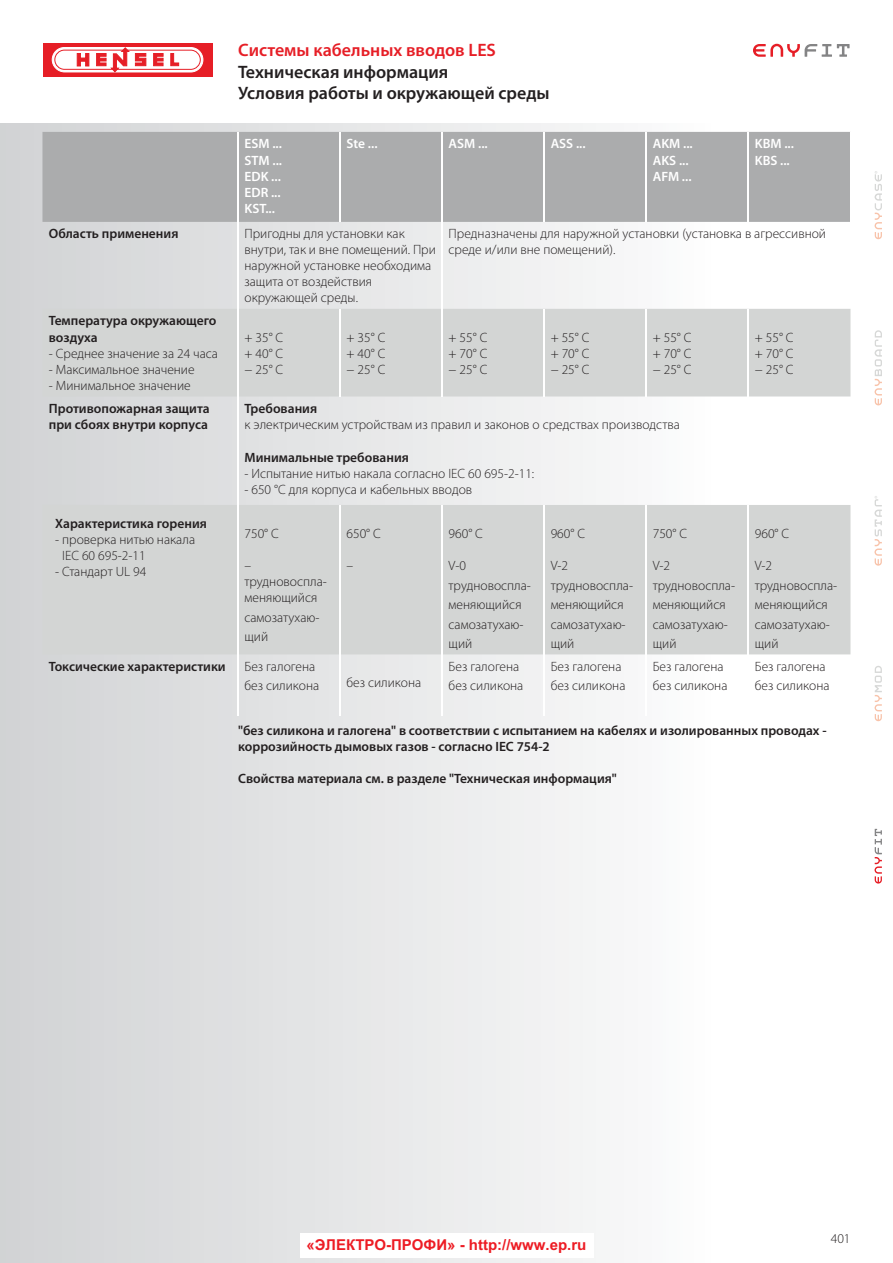
<style>
.page{position:relative;width:893px;height:1263px;background:#fff}
.page>*{position:absolute;margin:0;border:0;box-sizing:border-box;transform-origin:0 0}
.t1{font:600 18px/21.6px "Myriad Pro";color:#231f20}
.t2{font:600 18px "Myriad Pro";color:#e61e26}
.t3{font:700 15px "Arial";color:#ed1c24}
.t4{font:300 13.5px/19.5px "Myriad Pro";color:#231f20}
.t5{font:600 13.5px/16.2px "Myriad Pro";color:#231f20}
.t6{font:600 13.5px/16.2px "Myriad Pro";color:#fff}
</style>
<div class="page">
<div style="left:43px;top:43px;width:169px;height:33px;background:#e61e26"></div>
<svg style="left:52px;top:47px;width:151px;height:26px"></svg>
<div style="left:0;top:123px;width:710px;height:1140px;background:linear-gradient(to right,#d1d2d4,#fcfcfc)"></div>
<div style="left:42px;top:132px;width:808px;height:90px;background:#abacad"></div>
<svg style="left:42px;top:309px;width:808px;height:345px;background:#dadcdc"></svg>
<hr style="left:237px;top:132px;width:2px;height:90px;background:#fff">
<hr style="left:339px;top:132px;width:2px;height:90px;background:#fff">
<hr style="left:441px;top:132px;width:2px;height:90px;background:#fff">
<hr style="left:543px;top:132px;width:2px;height:90px;background:#fff">
<hr style="left:646px;top:132px;width:1px;height:90px;background:#fff">
<hr style="left:748px;top:132px;width:1px;height:90px;background:#fff">
<hr style="left:237px;top:222px;width:2px;height:87px;background:#fff">
<hr style="left:441px;top:222px;width:2px;height:87px;background:#fff">
<hr style="left:237px;top:309px;width:2px;height:88px;background:#fff">
<hr style="left:339px;top:309px;width:2px;height:88px;background:#fff">
<hr style="left:441px;top:309px;width:2px;height:88px;background:#fff">
<hr style="left:543px;top:309px;width:2px;height:88px;background:#fff">
<hr style="left:646px;top:309px;width:1px;height:88px;background:#fff">
<hr style="left:748px;top:309px;width:1px;height:88px;background:#fff">
<hr style="left:237px;top:397px;width:2px;height:257px;background:#fff">
<hr style="left:339px;top:505px;width:2px;height:149px;background:#fff">
<hr style="left:441px;top:505px;width:2px;height:149px;background:#fff">
<hr style="left:543px;top:505px;width:2px;height:149px;background:#fff">
<hr style="left:646px;top:505px;width:1px;height:149px;background:#fff">
<hr style="left:748px;top:505px;width:1px;height:149px;background:#fff">
<hr style="left:237px;top:654px;width:2px;height:62px;background:#fff">
<hr style="left:339px;top:654px;width:2px;height:62px;background:#fff">
<hr style="left:441px;top:654px;width:2px;height:62px;background:#fff">
<hr style="left:543px;top:654px;width:2px;height:62px;background:#fff">
<hr style="left:646px;top:654px;width:1px;height:62px;background:#fff">
<svg style="left:874px;top:496px;width:8px;height:70px"></svg>
<svg style="left:874px;top:330px;width:8px;height:75px"></svg>
<svg style="left:874px;top:171px;width:8px;height:68px"></svg>
<svg style="left:874px;top:666px;width:8px;height:55px"></svg>
<svg style="left:874px;top:829px;width:8px;height:55px"></svg>
<svg style="left:753px;top:44px;width:96px;height:13px"></svg>
<div style="left:300px;top:1233px;width:293px;height:24px;background:#fff"></div>
<h1 class="t2" style="left:238px;top:43px;width:259px">Системы кабельных вводов LES</h1>
<h1 class="t1" style="left:238px;top:63px;width:313px">Техническая информация<br>Условия работы и окружающей среды</h1>
<p class="t6" style="left:244px;top:137px;width:39px;text-align:justify">ESM ...<br>STM ...<br>EDK ...<br>EDR ...<br>KST...</p>
<p class="t6" style="left:346px;top:137px;width:32px">Ste ...</p>
<p class="t6" style="left:449px;top:137px;width:41px">ASM ...</p>
<p class="t6" style="left:551px;top:137px;width:36px">ASS ...</p>
<p class="t6" style="left:653px;top:137px;width:41px">AKM ...<br>AKS ...<br>AFM ...</p>
<p class="t6" style="left:755px;top:137px;width:41px">KBM ...<br>KBS ...</p>
<p class="t5" style="left:49px;top:226px;width:131px">Область применения</p>
<p class="t4" style="left:244px;top:226px;width:193px;line-height:16.2px">Пригодны для установки как внутри, так и вне помещений. При наружной установке необходима защита от воздействия окружающей среды.</p>
<p class="t4" style="left:449px;top:226px;width:379px;line-height:16.2px">Предназначены для наружной установки (установка в агрессивной среде и/или вне помещений).</p>
<p class="t5" style="left:49px;top:314px;width:169px">Температура окружающего воздуха</p>
<p class="t4" style="left:49px;top:345px;width:171px">- Среднее значение за 24 часа</p>
<p class="t4" style="left:49px;top:361px;width:147px">- Максимальное значение</p>
<p class="t4" style="left:49px;top:377px;width:143px">- Минимальное значение</p>
<p class="t4" style="left:244px;top:330px;width:40px;line-height:16.2px;text-align:justify">+ 35° C + 40° C − 25° C</p>
<p class="t4" style="left:346px;top:330px;width:40px;line-height:16.2px;text-align:justify">+ 35° C + 40° C − 25° C</p>
<p class="t4" style="left:449px;top:330px;width:40px;line-height:16.2px;text-align:justify">+ 55° C + 70° C − 25° C</p>
<p class="t4" style="left:551px;top:330px;width:40px;line-height:16.2px;text-align:justify">+ 55° C + 70° C − 25° C</p>
<p class="t4" style="left:653px;top:330px;width:40px;line-height:16.2px;text-align:justify">+ 55° C + 70° C − 25° C</p>
<p class="t4" style="left:755px;top:330px;width:40px;line-height:16.2px;text-align:justify">+ 55° C + 70° C − 25° C</p>
<p class="t5" style="left:49px;top:402px;width:162px">Противопожарная защита при сбоях внутри корпуса</p>
<p class="t5" style="left:244px;top:402px;width:74px">Требования</p>
<p class="t4" style="left:244px;top:416px;width:437px">к электрическим устройствам из правил и законов о средствах производства</p>
<p class="t5" style="left:244px;top:450px;width:166px">Минимальные требования</p>
<p class="t4" style="left:244px;top:465px;width:291px">- Испытание нитью накала согласно IEC 60 695-2-11:</p>
<p class="t4" style="left:244px;top:481px;width:229px">- 650 °C для корпуса и кабельных вводов</p>
<p class="t5" style="left:55px;top:517px;width:153px">Характеристика горения</p>
<p class="t4" style="left:62px;top:533px;width:134px;line-height:16.2px;text-indent:-7px">- проверка нитью накала<br>IEC 60 695-2-11</p>
<p class="t4" style="left:55px;top:564px;width:93px">- Стандарт UL 94</p>
<p class="t4" style="left:244px;top:525px;width:36px">750° C</p>
<p class="t4" style="left:244px;top:559px;width:84px;line-height:16.2px">– трудновоспла&shy;меняющийся</p>
<p class="t4" style="left:244px;top:609px;width:76px">самозатухаю&shy;щий</p>
<p class="t4" style="left:346px;top:525px;width:36px">650° C</p>
<p class="t4" style="left:346px;top:557px;width:8px">–</p>
<p class="t4" style="left:449px;top:525px;width:36px">960° C</p>
<p class="t4" style="left:449px;top:557px;width:84px">V-0 трудновоспла&shy;меняющийся самозатухаю&shy;щий</p>
<p class="t4" style="left:551px;top:525px;width:36px">960° C</p>
<p class="t4" style="left:551px;top:557px;width:84px">V-2 трудновоспла&shy;меняющийся самозатухаю&shy;щий</p>
<p class="t4" style="left:653px;top:525px;width:36px">750° C</p>
<p class="t4" style="left:653px;top:557px;width:84px">V-2 трудновоспла&shy;меняющийся самозатухаю&shy;щий</p>
<p class="t4" style="left:755px;top:525px;width:36px">960° C</p>
<p class="t4" style="left:755px;top:557px;width:84px">V-2 трудновоспла&shy;меняющийся самозатухаю&shy;щий</p>
<p class="t5" style="left:49px;top:660px;width:178px">Токсические характеристики</p>
<p class="t4" style="left:244px;top:658px;width:76px">Без галогена без силикона</p>
<p class="t4" style="left:449px;top:658px;width:76px">Без галогена без силикона</p>
<p class="t4" style="left:551px;top:658px;width:76px">Без галогена без силикона</p>
<p class="t4" style="left:653px;top:658px;width:76px">Без галогена без силикона</p>
<p class="t4" style="left:755px;top:658px;width:76px">Без галогена без силикона</p>
<p class="t5" style="left:238px;top:723px;width:590px">"без силикона и галогена" в соответствии с испытанием на кабелях и изолированных проводах - коррозийность дымовых газов - согласно IEC 754-2</p>
<p class="t5" style="left:238px;top:772px;width:380px">Свойства материала см. в разделе "Техническая информация"</p>
<p class="t4" style="left:346px;top:674px;width:76px">без силикона</p>
<p class="t3" style="left:307px;top:1236px;width:281px">«ЭЛЕКТРО-ПРОФИ» - http://www.ep.ru</p>
<p class="t4" style="left:831px;top:1230px;width:21px">401</p>
</div>
